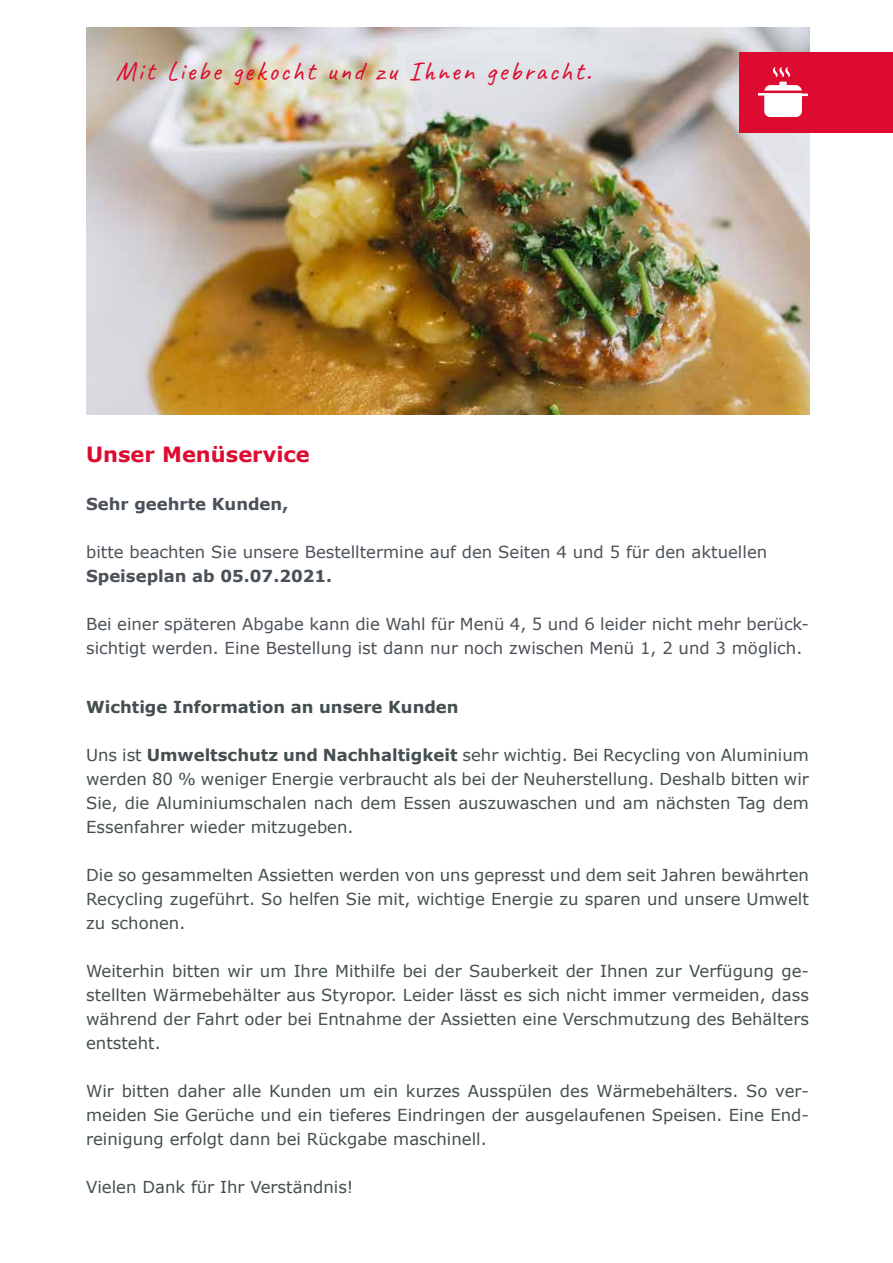
<style>
.page{position:relative;width:893px;height:1263px;background:#fff}
.page>*{position:absolute;margin:0;border:0;box-sizing:border-box;transform-origin:0 0}
.t1{font:27px "Caveat";letter-spacing:.085em;color:#dd0b2f}
.t2{font:700 21px "Verdana";color:#dd0b2f}
.t3{font:16.5px/24px "Verdana";color:#444f50;text-align:justify}
.t4{font:16.5px/24px "Verdana";color:#4a5158}
.t5{font:700 16.5px "Verdana";color:#4a5158}
.t6{font:700 16.5px "Verdana";color:#444f50}
.s1{font-weight:700}
</style>
<div class="page">
<img style="left:86px;top:27px;width:723px;height:387px">
<div style="left:740px;top:52px;width:153px;height:81px;background:#dd0b2f"></div>
<svg style="left:758px;top:67px;width:50px;height:50px"></svg>
<h1 class="t1" style="left:116px;top:54px;width:477px">Mit Liebe gekocht und zu Ihnen gebracht.</h1>
<p class="t2" style="left:86px;top:439px;width:225px">Unser Menüservice</p>
<p class="t5" style="left:86px;top:492px;width:204px">Sehr geehrte Kunden,</p>
<p class="t4" style="left:86px;top:540px;width:683px">bitte beachten Sie unsere Bestelltermine auf den Seiten 4 und 5 für den aktuellen</p>
<p class="t5" style="left:86px;top:564px;width:248px">Speiseplan ab 05.07.2021.</p>
<p class="t4" style="left:86px;top:612px;width:724px">Bei einer späteren Abgabe kann die Wahl für Menü 4, 5 und 6 leider nicht mehr berück&shy;sichtigt werden. Eine Bestellung ist dann nur noch zwischen Menü 1, 2 und 3 möglich.</p>
<p class="t6" style="left:86px;top:696px;width:374px">Wichtige Information an unsere Kunden</p>
<p class="t3" style="left:86px;top:743px;width:724px">Uns ist <span class="s1">Umweltschutz und Nachhaltigkeit</span> sehr wichtig. Bei Recycling von Aluminium werden 80 % weniger Energie verbraucht als bei der Neuherstellung. Deshalb bitten wir Sie, die Aluminiumschalen nach dem Essen auszuwaschen und am nächsten Tag dem Essenfahrer wieder mitzugeben.</p>
<p class="t3" style="left:86px;top:863px;width:724px">Die so gesammelten Assietten werden von uns gepresst und dem seit Jahren bewährten Recycling zugeführt. So helfen Sie mit, wichtige Energie zu sparen und unsere Umwelt zu schonen.</p>
<p class="t3" style="left:86px;top:959px;width:724px">Weiterhin bitten wir um Ihre Mithilfe bei der Sauberkeit der Ihnen zur Verfügung ge&shy;stellten Wärmebehälter aus Styropor. Leider lässt es sich nicht immer vermeiden, dass während der Fahrt oder bei Entnahme der Assietten eine Verschmutzung des Behälters entsteht.</p>
<p class="t3" style="left:86px;top:1079px;width:724px">Wir bitten daher alle Kunden um ein kurzes Ausspülen des Wärmebehälters. So ver&shy;meiden Sie Gerüche und ein tieferes Eindringen der ausgelaufenen Speisen. Eine End&shy;reinigung erfolgt dann bei Rückgabe maschinell.</p>
<p class="t3" style="left:86px;top:1175px;width:269px">Vielen Dank für Ihr Verständnis!</p>
</div>
